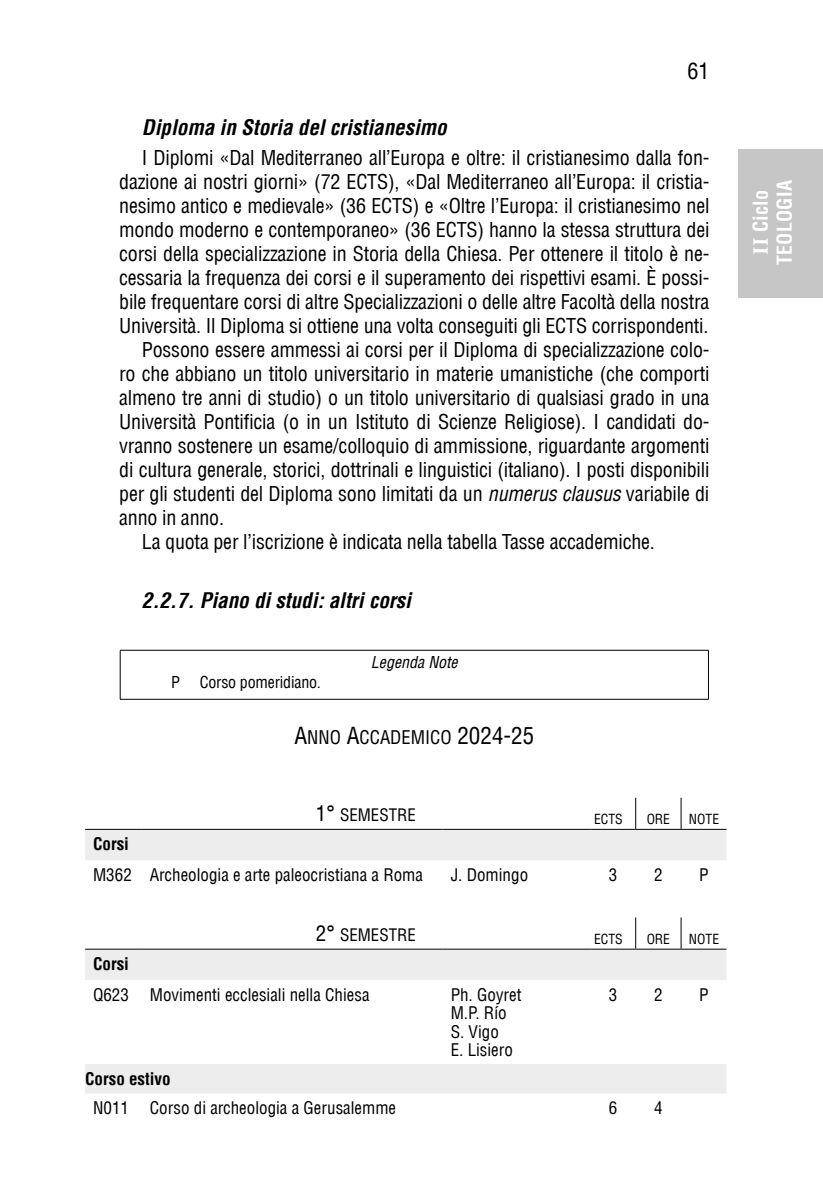
<style>
.page{position:relative;width:823px;height:1191px;background:#fff}
.page>*{position:absolute;margin:0;border:0;box-sizing:border-box;transform-origin:0 0}
.t1{font:condensed 22px "Helvetica LT";color:#000}
.t2{font:italic 700 condensed 21px "Helvetica LT";color:#000}
.t3{font:condensed 20px "Helvetica LT";letter-spacing:-.01em;color:#000}
.t4{font:700 condensed 20px/24px "Helvetica LT";letter-spacing:.01em;color:#fff;text-align:center}
.t5{font:18.4px "Helvetica LT Condensed SC800";color:#000}
.t6{font:condensed 17px/18.4px "Helvetica LT";color:#000}
.t7{font:700 condensed 17px "Helvetica LT";color:#000}
.t8{font:16.8px "Helvetica LT Condensed SC800";color:#000}
.t9{font:condensed 16px "Helvetica LT";letter-spacing:-.01em;color:#000}
.t10{font:italic condensed 16px "Helvetica LT";color:#000}
.t11{font:13.6px "Helvetica LT Condensed SC800";color:#000}
.s1{font-style:italic}
.s2{font-size:23px}
.s3{font-size:21px}
.s4{font-family:"Minion Variable Concept";font-weight:400;font-stretch:normal;font-size:22px}
</style>
<div class="page">
<div style="left:737px;top:149px;width:85px;height:149px;background:#c6c6c6"></div>
<hr style="left:120px;top:650px;width:1px;height:49px;background:#000">
<hr style="left:120px;top:650px;width:588px;height:1px;background:#000">
<hr style="left:707px;top:650px;width:1px;height:49px;background:#000">
<hr style="left:120px;top:699px;width:588px;height:1px;background:#000">
<svg style="left:85px;top:830px;width:641px;height:263px"></svg>
<hr style="left:634px;top:797px;width:1px;height:32px;background:#000">
<hr style="left:680px;top:797px;width:1px;height:32px;background:#000">
<hr style="left:634px;top:917px;width:1px;height:31px;background:#000">
<hr style="left:680px;top:917px;width:1px;height:31px;background:#000">
<hr style="left:590px;top:829px;width:45px;height:1px;background:#000">
<hr style="left:635px;top:829px;width:45px;height:1px;background:#000">
<hr style="left:590px;top:948px;width:45px;height:1px;background:#000">
<hr style="left:635px;top:948px;width:45px;height:1px;background:#000">
<hr style="left:680px;top:829px;width:46px;height:1px;background:#000">
<hr style="left:680px;top:948px;width:46px;height:1px;background:#000">
<hr style="left:85px;top:948px;width:57px;height:1px;background:#000">
<hr style="left:142px;top:948px;width:300px;height:1px;background:#000">
<hr style="left:442px;top:948px;width:148px;height:1px;background:#000">
<hr style="left:85px;top:829px;width:57px;height:1px;background:#000">
<hr style="left:142px;top:829px;width:300px;height:1px;background:#000">
<hr style="left:442px;top:829px;width:148px;height:1px;background:#000">
<p class="t1" style="left:687px;top:57px;width:23px">61</p>
<p class="t2" style="left:142px;top:114px;width:306px">Diploma in Storia del cristianesimo</p>
<p class="t3" style="left:142px;top:145px;width:568px">I Diplomi «Dal Mediterraneo all’Europa e oltre: il cristianesimo dalla fon-</p>
<p class="t3" style="left:119px;top:169px;width:591px">dazione ai nostri giorni» (72 ECTS), «Dal Mediterraneo all’Europa: il cristia-</p>
<p class="t3" style="left:119px;top:193px;width:591px">nesimo antico e medievale» (36 ECTS) e «Oltre l’Europa: il cristianesimo nel</p>
<p class="t3" style="left:119px;top:217px;width:591px">mondo moderno e contemporaneo» (36 ECTS) hanno la stessa struttura dei</p>
<p class="t3" style="left:119px;top:241px;width:591px">corsi della specializzazione in Storia della Chiesa. Per ottenere il titolo è ne-</p>
<p class="t3" style="left:119px;top:265px;width:591px">cessaria la frequenza dei corsi e il superamento dei rispettivi esami. È possi-</p>
<p class="t3" style="left:119px;top:289px;width:591px">bile frequentare corsi di altre Specializzazioni o delle altre Facoltà della nostra</p>
<p class="t3" style="left:119px;top:313px;width:590px">Università. Il Diploma si ottiene una volta conseguiti gli ECTS corrispondenti.</p>
<p class="t3" style="left:142px;top:337px;width:568px">Possono essere ammessi ai corsi per il Diploma di specializzazione colo-</p>
<p class="t3" style="left:119px;top:361px;width:591px">ro che abbiano un titolo universitario in materie umanistiche (che comporti</p>
<p class="t3" style="left:119px;top:385px;width:591px">almeno tre anni di studio) o un titolo universitario di qualsiasi grado in una</p>
<p class="t3" style="left:119px;top:409px;width:591px">Università Pontificia (o in un Istituto di Scienze Religiose). I candidati do-</p>
<p class="t3" style="left:119px;top:433px;width:591px">vranno sostenere un esame/colloquio di ammissione, riguardante argomenti</p>
<p class="t3" style="left:119px;top:457px;width:591px">di cultura generale, storici, dottrinali e linguistici (italiano). I posti disponibili</p>
<p class="t3" style="left:119px;top:481px;width:591px">per gli studenti del Diploma sono limitati da un <span class="s1">numerus clausus</span> variabile di</p>
<p class="t3" style="left:119px;top:505px;width:106px">anno in anno.</p>
<p class="t3" style="left:142px;top:529px;width:514px">La quota per l’iscrizione è indicata nella tabella Tasse accademiche.</p>
<p class="t2" style="left:142px;top:587px;width:270px">2.2.7. Piano di studi: altri corsi</p>
<p class="t10" style="left:371px;top:652px;width:88px">Legenda Note</p>
<p class="t9" style="left:171px;top:672px;width:151px">P Corso pomeridiano.</p>
<p class="t5" style="left:294px;top:725px;width:241px"><span class="s2">A</span>NNO <span class="s2">A</span>CCADEMICO <span class="s2">2024-25</span></p>
<p class="t8" style="left:316px;top:804px;width:101px"><span class="s3">1°</span> SEMESTRE</p>
<p class="t11" style="left:593px;top:810px;width:30px">ECTS</p>
<p class="t11" style="left:646px;top:810px;width:25px">ORE</p>
<p class="t11" style="left:688px;top:810px;width:32px">NOTE</p>
<p class="t7" style="left:93px;top:833px;width:37px">Corsi</p>
<p class="t6" style="left:93px;top:865px;width:331px">M362 Archeologia e arte paleocristiana a Roma</p>
<p class="t6" style="left:450px;top:865px;width:79px">J. Domingo</p>
<p class="t6" style="left:608px;top:865px;width:10px">3</p>
<p class="t6" style="left:653px;top:865px;width:10px">2</p>
<p class="t6" style="left:698px;top:865px;width:11px">P</p>
<p class="t8" style="left:316px;top:924px;width:101px"><span class="s3">2°</span> SEMESTRE</p>
<p class="t11" style="left:593px;top:930px;width:30px">ECTS</p>
<p class="t11" style="left:646px;top:930px;width:25px">ORE</p>
<p class="t11" style="left:688px;top:930px;width:32px">NOTE</p>
<p class="t7" style="left:93px;top:953px;width:37px">Corsi</p>
<p class="t6" style="left:93px;top:985px;width:278px">Q623 Movimenti ecclesiali nella Chiesa</p>
<p class="t6" style="left:450px;top:985px;width:72px">Ph. Goyret<br>M.P. Río<br>S. Vigo<br>E. Lisiero</p>
<p class="t6" style="left:608px;top:985px;width:10px">3</p>
<p class="t6" style="left:653px;top:985px;width:10px">2</p>
<p class="t6" style="left:698px;top:985px;width:11px">P</p>
<p class="t7" style="left:85px;top:1068px;width:87px">Corso estivo</p>
<p class="t6" style="left:93px;top:1098px;width:304px">N011 Corso di archeologia a Gerusalemme</p>
<p class="t6" style="left:608px;top:1098px;width:10px">6</p>
<p class="t6" style="left:653px;top:1098px;width:10px">4</p>
<p class="t4" style="left:747px;top:265px;width:86px;rotate:-90deg"><span class="s4">II</span> Ciclo<br>TEOLOGIA</p>
</div>
